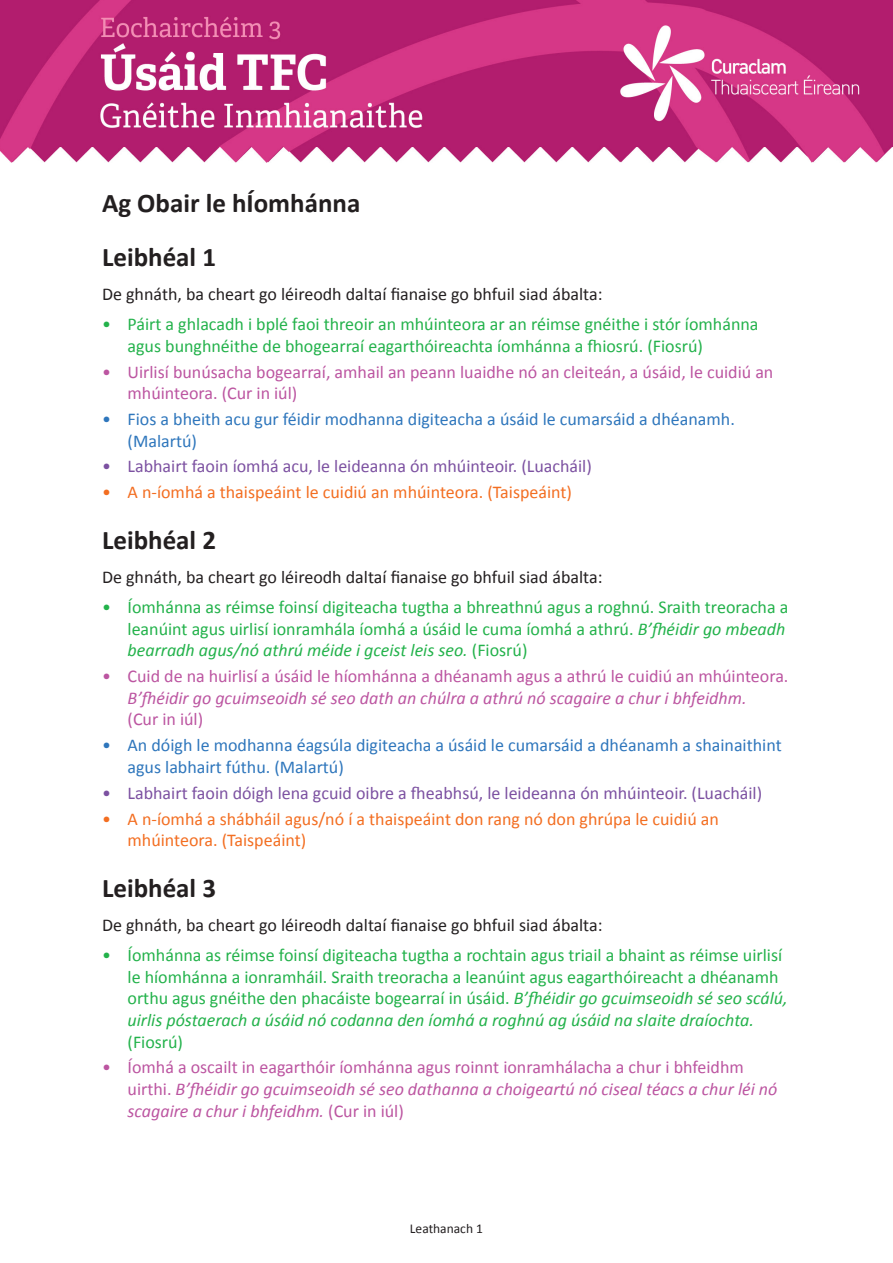
<style>
.page{position:relative;width:893px;height:1263px;background:#fff}
.page>*{position:absolute;margin:0;border:0;box-sizing:border-box;transform-origin:0 0}
.t1{font:700 27px "Calibri";color:#231f20}
.t2{font:18px/21.6px "Calibri";color:#23b24b}
.t3{font:18px/21.6px "Calibri";color:#bc55a1}
.t4{font:18px "Calibri";color:#231f20}
.t5{font:italic 18px/21.6px "Calibri";color:#bc55a1}
.t6{font:18px/21.6px "Calibri";color:#2e76bc}
.t7{font:18px/21.6px "Calibri";color:#f36e21}
.t8{font:18px "Calibri";color:#7c51a1}
.t9{font:13.5px "Calibri";color:#231f20}
.s1{font-style:italic}
.s2{font-style:normal}
</style>
<div class="page">
<img style="left:0;top:0;width:893px;height:162px">
<p class="t1" style="left:102px;top:185px;width:260px">Ag Obair le hÍomhánna</p>
<p class="t1" style="left:102px;top:239px;width:115px">Leibhéal 1</p>
<p class="t4" style="left:102px;top:283px;width:502px">De ghnáth, ba cheart go léireodh daltaí fianaise go bhfuil siad ábalta:</p>
<p class="t2" style="left:128px;top:313px;width:632px;text-indent:-26px">• Páirt a ghlacadh i bplé faoi threoir an mhúinteora ar an réimse gnéithe i stór íomhánna agus bunghnéithe de bhogearraí eagarthóireachta íomhánna a fhiosrú. (Fiosrú)</p>
<p class="t3" style="left:128px;top:361px;width:647px;text-indent:-26px">• Uirlisí bunúsacha bogearraí, amhail an peann luaidhe nó an cleiteán, a úsáid, le cuidiú an mhúinteora. (Cur in iúl)</p>
<p class="t6" style="left:128px;top:408px;width:609px;text-indent:-26px">• Fios a bheith acu gur féidir modhanna digiteacha a úsáid le cumarsáid a dhéanamh. (Malartú)</p>
<p class="t8" style="left:102px;top:455px;width:491px">• Labhairt faoin íomhá acu, le leideanna ón mhúinteoir. (Luacháil)</p>
<p class="t7" style="left:102px;top:482px;width:471px">• A n-íomhá a thaispeáint le cuidiú an mhúinteora. (Taispeáint)</p>
<p class="t1" style="left:102px;top:522px;width:115px">Leibhéal 2</p>
<p class="t4" style="left:102px;top:566px;width:502px">De ghnáth, ba cheart go léireodh daltaí fianaise go bhfuil siad ábalta:</p>
<p class="t2" style="left:128px;top:596px;width:662px;text-indent:-26px">• Íomhánna as réimse foinsí digiteacha tugtha a bhreathnú agus a roghnú. Sraith treoracha a leanúint agus uirlisí ionramhála íomhá a úsáid le cuma íomhá a athrú. <span class="s1">B’fhéidir go mbeadh bearradh agus/nó athrú méide i gceist leis seo.</span> (Fiosrú)</p>
<p class="t3" style="left:128px;top:665px;width:662px;text-indent:-26px">• Cuid de na huirlisí a úsáid le híomhánna a dhéanamh agus a athrú le cuidiú an mhúinteora.<br><span class="s1">B’fhéidir go gcuimseoidh sé seo dath an chúlra a athrú nó scagaire a chur i bhfeidhm.<br></span>(Cur in iúl)</p>
<p class="t6" style="left:128px;top:735px;width:656px;text-indent:-26px">• An dóigh le modhanna éagsúla digiteacha a úsáid le cumarsáid a dhéanamh a shainaithint agus labhairt fúthu. (Malartú)</p>
<p class="t8" style="left:102px;top:781px;width:662px">• Labhairt faoin dóigh lena gcuid oibre a fheabhsú, le leideanna ón mhúinteoir. (Luacháil)</p>
<p class="t7" style="left:128px;top:808px;width:593px;text-indent:-26px">• A n-íomhá a shábháil agus/nó í a thaispeáint don rang nó don ghrúpa le cuidiú an mhúinteora. (Taispeáint)</p>
<p class="t1" style="left:102px;top:870px;width:115px">Leibhéal 3</p>
<p class="t4" style="left:102px;top:914px;width:502px">De ghnáth, ba cheart go léireodh daltaí fianaise go bhfuil siad ábalta:</p>
<p class="t2" style="left:128px;top:944px;width:662px;text-indent:-26px">• Íomhánna as réimse foinsí digiteacha tugtha a rochtain agus triail a bhaint as réimse uirlisí le híomhánna a ionramháil. Sraith treoracha a leanúint agus eagarthóireacht a dhéanamh orthu agus gnéithe den phacáiste bogearraí in úsáid. <span class="s1">B’fhéidir go gcuimseoidh sé seo scálú, uirlis póstaerach a úsáid nó codanna den íomhá a roghnú ag úsáid na slaite draíochta. </span>(Fiosrú)</p>
<p class="t5" style="left:128px;top:1056px;width:651px;text-indent:-26px"><span class="s2">• Íomhá a oscailt in eagarthóir íomhánna agus roinnt ionramhálacha a chur i bhfeidhm uirthi.</span> B’fhéidir go gcuimseoidh sé seo dathanna a choigeartú nó ciseal téacs a chur léi nó scagaire a chur i bhfeidhm. <span class="s2">(Cur in iúl)</span></p>
<p class="t9" style="left:410px;top:1220px;width:75px">Leathanach 1</p>
</div>
